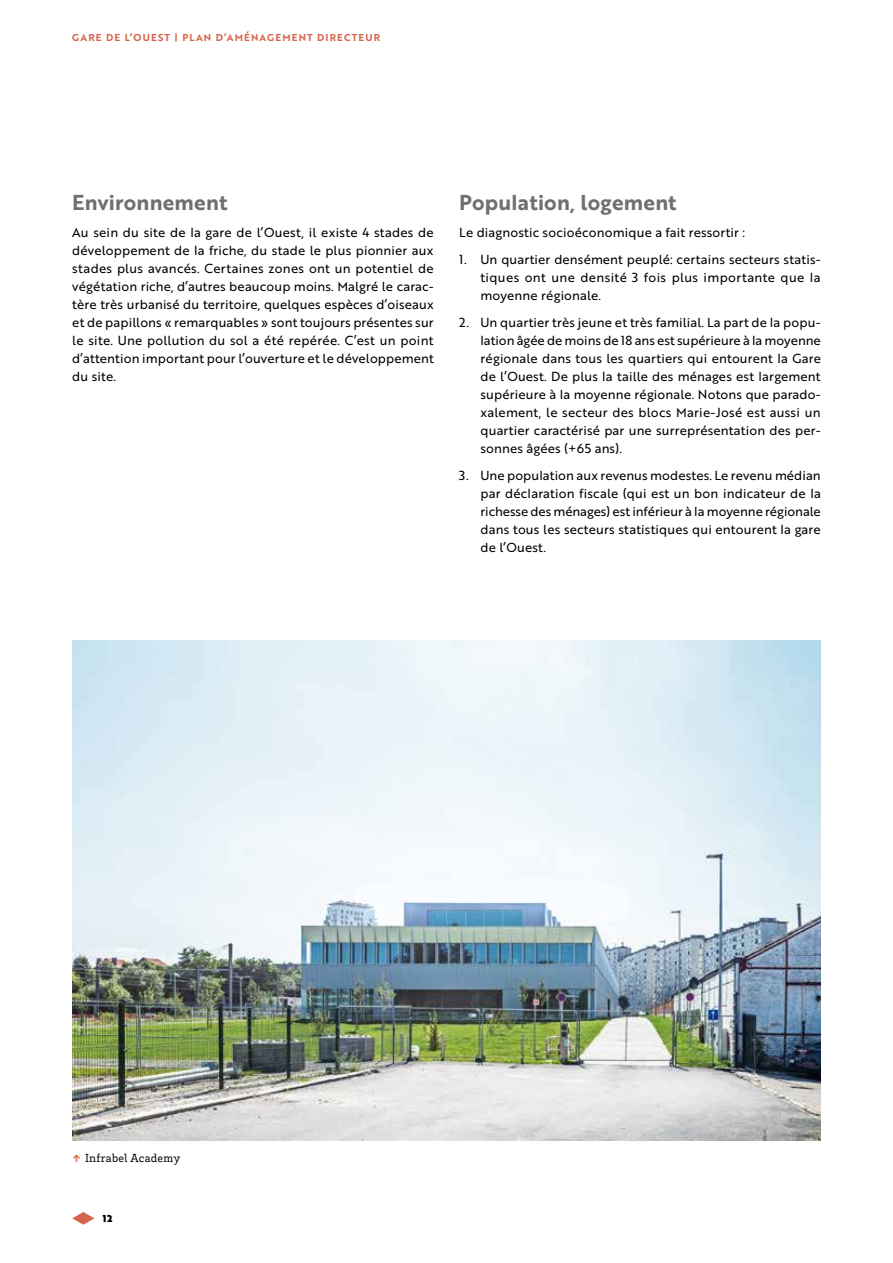
<style>
.page{position:relative;width:893px;height:1263px;background:#fff}
.page>*{position:absolute;margin:0;border:0;box-sizing:border-box;transform-origin:0 0}
.t1{font:21px "Brother 1816 Bold";letter-spacing:.01em;color:#6f6f6e}
.t2{font:12.75px/18px "Brother 1816 Regular";letter-spacing:.01em;color:#000;text-align:justify}
.t3{font:12px "Brix Slab";letter-spacing:.025em;color:#000}
.t4{font:9.75px "Brother 1816 Bold";letter-spacing:.12em;color:#d5654c}
.t5{font:9.75px "Brother 1816 Black";color:#000}
.s1{font-weight:900;color:#d5654c}
</style>
<div class="page">
<svg style="left:72px;top:1212px;width:22px;height:13px"></svg>
<img style="left:72px;top:641px;width:749px;height:499px">
<p class="t4" style="left:72px;top:30px;width:309px">GARE DE L’OUEST | PLAN D’AMÉNAGEMENT DIRECTEUR</p>
<h1 class="t1" style="left:72px;top:186px;width:157px">Environnement</h1>
<p class="t2" style="left:72px;top:222px;width:363px">Au sein du site de la gare de l’Ouest, il existe 4 stades de développement de la friche, du stade le plus pionnier aux stades plus avancés. Certaines zones ont un potentiel de végétation riche, d’autres beaucoup moins. Malgré le carac&shy;tère très urbanisé du territoire, quelques espèces d’oiseaux et de papillons « remarquables » sont toujours présentes sur le site. Une pollution du sol a été repérée. C’est un point d’attention important pour l’ouverture et le développement du site.</p>
<h1 class="t1" style="left:459px;top:186px;width:219px">Population, logement</h1>
<p class="t2" style="left:459px;top:222px;width:287px">Le diagnostic socioéconomique a fait ressortir :</p>
<p class="t2" style="left:480px;top:249px;width:342px;text-indent:-21px">1. Un quartier densément peuplé: certains secteurs statis&shy;tiques ont une densité 3 fois plus importante que la moyenne régionale.</p>
<p class="t2" style="left:480px;top:312px;width:342px;text-indent:-21px">2. Un quartier très jeune et très familial. La part de la popu&shy;lation âgée de moins de 18 ans est supérieure à la moyenne régionale dans tous les quartiers qui entourent la Gare de l’Ouest. De plus la taille des ménages est largement supérieure à la moyenne régionale. Notons que parado&shy;xalement, le secteur des blocs Marie-José est aussi un quartier caractérisé par une surreprésentation des per&shy;sonnes âgées (+65 ans).</p>
<p class="t2" style="left:480px;top:466px;width:342px;text-indent:-21px">3. Une population aux revenus modestes. Le revenu médian par déclaration fiscale (qui est un bon indicateur de la richesse des ménages) est inférieur à la moyenne régionale dans tous les secteurs statistiques qui entourent la gare de l’Ouest.</p>
<p class="t3" style="left:72px;top:1150px;width:110px"><span class="s1">↑</span> Infrabel Academy</p>
<p class="t5" style="left:103px;top:1211px;width:11px">12</p>
</div>
